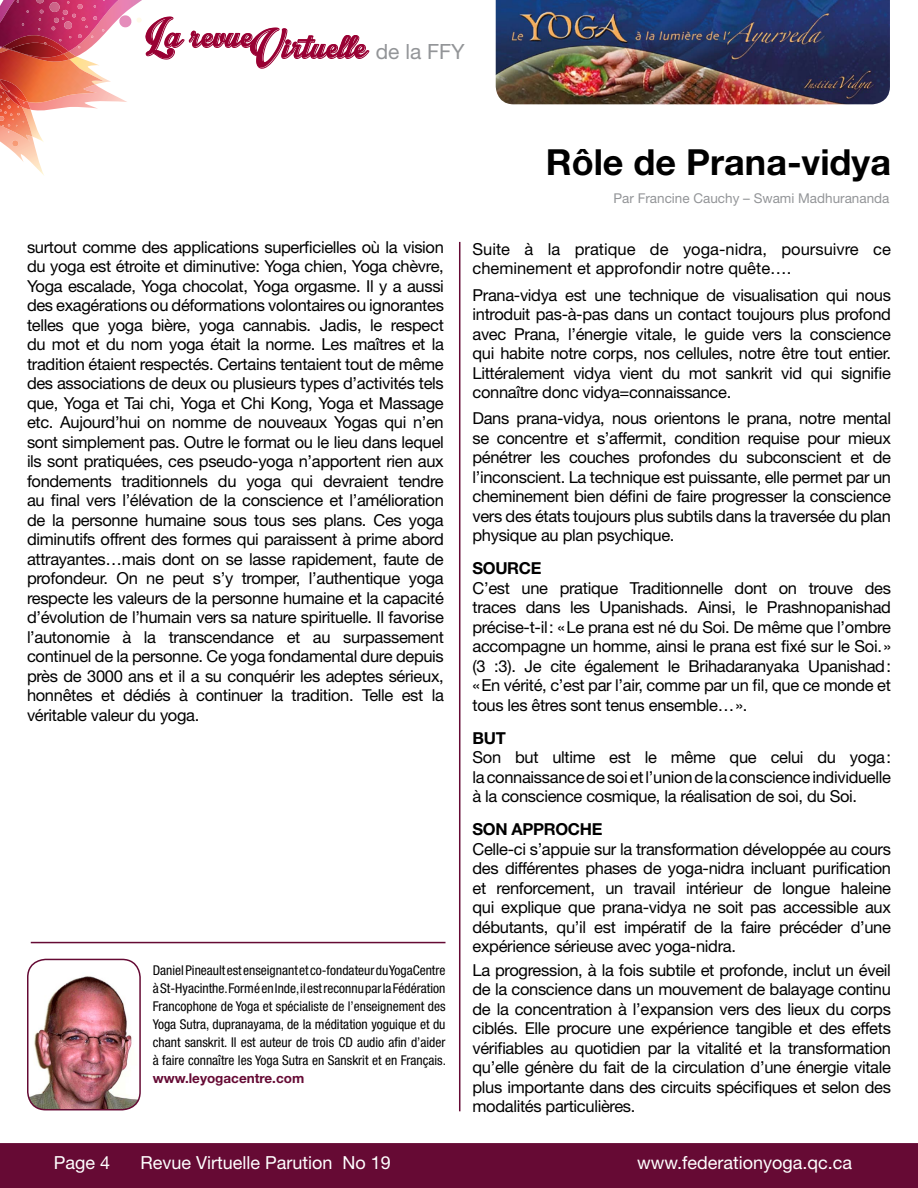
<style>
.page{position:relative;width:918px;height:1188px;background:#fff}
.page>*{position:absolute;margin:0;border:0;box-sizing:border-box;transform-origin:0 0}
.t1{font:52.65px "Intrique Script Personal Use";color:#903}
.t2{font:700 36px "Helvetica Neue LT Std";color:#000}
.t3{font:21px "Helvetica Neue LT Std";color:#939598}
.t4{font:18px "Helvetica Neue LT Std";color:#fff}
.t5{font:16.5px/19.5px "Helvetica Neue LT Std";letter-spacing:-.02em;color:#000;text-align:justify}
.t6{font:16.5px/19.5px "Helvetica Neue LT Std";color:#000}
.t7{font:700 16.5px "Helvetica Neue LT Std";letter-spacing:-.02em;color:#000}
.t8{font:condensed 13.5px/18px "Helvetica Neue LT Std";color:#000;text-align:justify}
.t9{font:13.5px "Helvetica Neue LT Std";color:#939598}
.t10{font:700 13.5px "Helvetica Neue LT Std";color:#650a34}
</style>
<div class="page">
<div style="left:0;top:1143px;width:918px;height:45px;background:#660a34"></div>
<svg style="left:0;top:0;width:369px;height:175px"></svg>
<img style="left:28px;top:959px;width:112px;height:151px">
<div style="left:27px;top:959px;width:114px;height:151px;border:2px solid #650a34;border-radius:18px"></div>
<hr style="left:31px;top:942px;width:415px;height:1px;background:#650a34">
<hr style="left:459px;top:242px;width:1px;height:869px;background:#650a34">
<img style="left:496px;top:0;width:394px;height:104px">
<h1 class="t1" style="left:145px;top:18px;width:223px">La revueVirtuelle</h1>
<p class="t3" style="left:376px;top:39px;width:91px">de la FFY</p>
<h2 class="t2" style="left:546px;top:140px;width:347px">Rôle de Prana-vidya</h2>
<p class="t9" style="left:613px;top:190px;width:278px">Par Francine Cauchy – Swami Madhurananda</p>
<p class="t5" style="left:27px;top:237px;width:418px">surtout comme des applications superficielles où la vision du yoga est étroite et diminutive: Yoga chien, Yoga chèvre, Yoga escalade, Yoga chocolat, Yoga orgasme. Il y a aussi des exagérations ou déformations volontaires ou ignorantes telles que yoga bière, yoga cannabis. Jadis, le respect du mot et du nom yoga était la norme. Les maîtres et la tradition étaient respectés. Certains tentaient tout de même des associations de deux ou plusieurs types d’activités tels que, Yoga et Tai chi, Yoga et Chi Kong, Yoga et Massage etc. Aujourd’hui on nomme de nouveaux Yogas qui n’en sont simplement pas. Outre le format ou le lieu dans lequel ils sont pratiquées, ces pseudo-yoga n’apportent rien aux fondements traditionnels du yoga qui devraient tendre au final vers l’élévation de la conscience et l’amélioration de la personne humaine sous tous ses plans. Ces yoga diminutifs offrent des formes qui paraissent à prime abord attrayantes…mais dont on se lasse rapidement, faute de profondeur. On ne peut s’y tromper, l’authentique yoga respecte les valeurs de la personne humaine et la capacité d’évolution de l’humain vers sa nature spirituelle. Il favorise l’autonomie à la transcendance et au surpassement continuel de la personne. Ce yoga fondamental dure depuis près de 3000 ans et il a su conquérir les adeptes sérieux, honnêtes et dédiés à continuer la tradition. Telle est la véritable valeur du yoga.</p>
<p class="t6" style="left:472px;top:239px;width:420px">Suite à la pratique de yoga-nidra, poursuivre ce cheminement et approfondir notre quête….</p>
<p class="t5" style="left:472px;top:285px;width:420px">Prana-vidya est une technique de visualisation qui nous introduit pas-à-pas dans un contact toujours plus profond avec Prana, l’énergie vitale, le guide vers la conscience qui habite notre corps, nos cellules, notre être tout entier.<br>Littéralement vidya vient du mot sankrit vid qui signifie connaître donc vidya=connaissance.</p>
<p class="t5" style="left:472px;top:408px;width:420px">Dans prana-vidya, nous orientons le prana, notre mental se concentre et s’affermit, condition requise pour mieux pénétrer les couches profondes du subconscient et de l’inconscient. La technique est puissante, elle permet par un cheminement bien défini de faire progresser la conscience vers des états toujours plus subtils dans la traversée du plan physique au plan psychique.</p>
<p class="t7" style="left:472px;top:558px;width:70px">SOURCE</p>
<p class="t5" style="left:472px;top:578px;width:420px">C’est une pratique Traditionnelle dont on trouve des traces dans les Upanishads. Ainsi, le Prashnopanishad précise-t-il: «Le prana est né du Soi. De même que l’ombre accompagne un homme, ainsi le prana est fixé sur le Soi.» (3 :3). Je cite également le Brihadaranyaka Upanishad: «En vérité, c’est par l’air, comme par un fil, que ce monde et tous les êtres sont tenus ensemble…».</p>
<p class="t7" style="left:472px;top:728px;width:35px">BUT</p>
<p class="t5" style="left:472px;top:748px;width:420px">Son but ultime est le même que celui du yoga: la connaissance de soi et l’union de la conscience individuelle à la conscience cosmique, la réalisation de soi, du Soi.</p>
<p class="t7" style="left:472px;top:819px;width:131px">SON APPROCHE</p>
<p class="t5" style="left:472px;top:839px;width:420px">Celle-ci s’appuie sur la transformation développée au cours des différentes phases de yoga-nidra incluant purification et renforcement, un travail intérieur de longue haleine qui explique que prana-vidya ne soit pas accessible aux débutants, qu’il est impératif de la faire précéder d’une expérience sérieuse avec yoga-nidra.</p>
<p class="t5" style="left:472px;top:960px;width:420px">La progression, à la fois subtile et profonde, inclut un éveil de la conscience dans un mouvement de balayage continu de la concentration à l’expansion vers des lieux du corps ciblés. Elle procure une expérience tangible et des effets vérifiables au quotidien par la vitalité et la transformation qu’elle génère du fait de la circulation d’une énergie vitale plus importante dans des circuits spécifiques et selon des modalités particulières.</p>
<p class="t8" style="left:153px;top:961px;width:295px">Daniel Pineault est enseignant et co-fondateur du YogaCentre à St-Hyacinthe. Formé en Inde, il est reconnu par la Fédération Francophone de Yoga et spécialiste de l’enseignement des Yoga Sutra, dupranayama, de la méditation yoguique et du chant sanskrit. Il est auteur de trois CD audio afin d’aider à faire connaître les Yoga Sutra en Sanskrit et en Français.</p>
<p class="t10" style="left:153px;top:1070px;width:153px">www.leyogacentre.com</p>
<p class="t4" style="left:54px;top:1152px;width:58px">Page 4</p>
<p class="t4" style="left:140px;top:1152px;width:252px">Revue Virtuelle Parution No 19</p>
<p class="t4" style="left:637px;top:1152px;width:216px">www.federationyoga.qc.ca</p>
</div>
